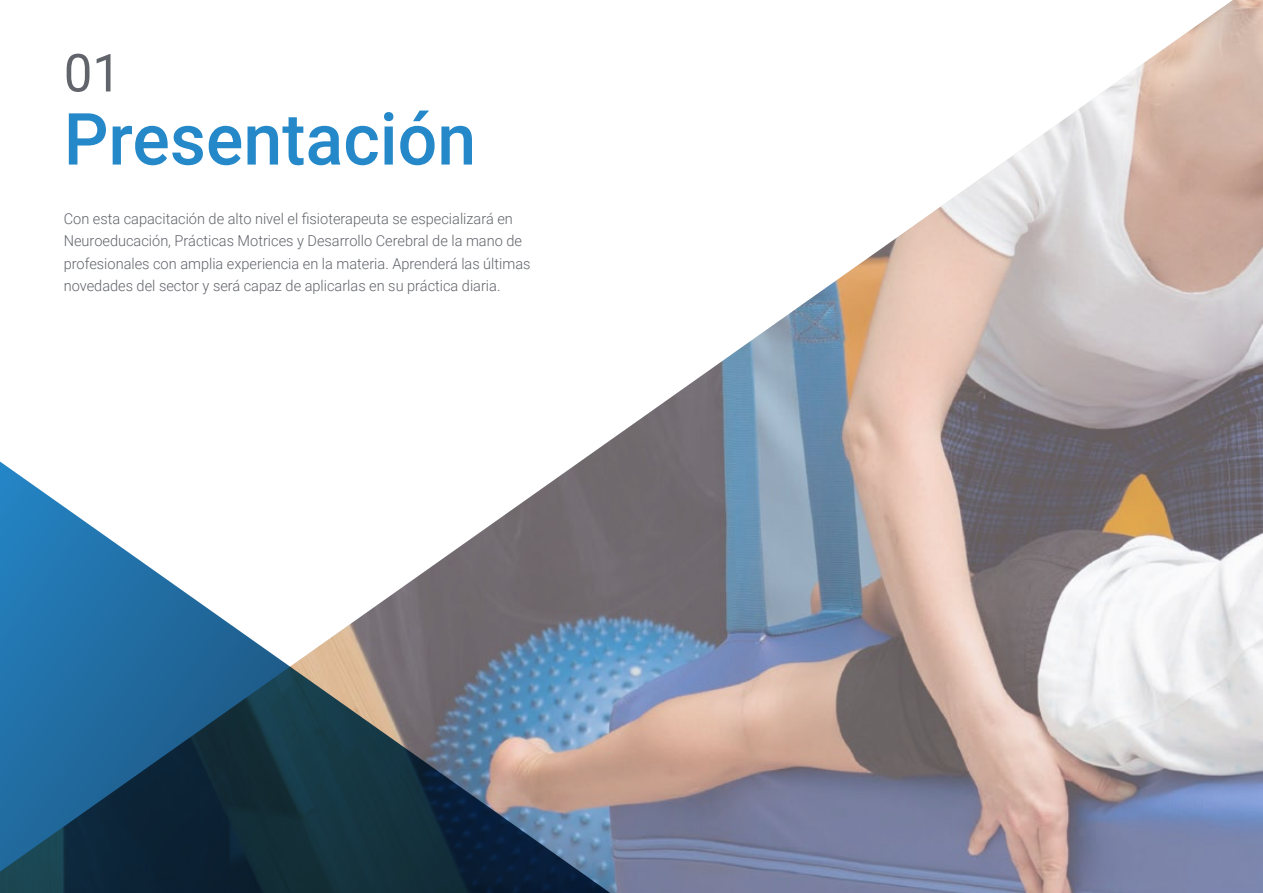
<style>
.page{position:relative;width:1263px;height:893px;background:#fff}
.page>*{position:absolute;margin:0;border:0;box-sizing:border-box;transform-origin:0 0}
.t1{font:500 72px "Roboto";color:#2488c9}
.t2{font:52.5px "Roboto";color:#61646a}
.t3{font:300 15px/22.5px "Roboto";color:#61646a}
</style>
<div class="page">
<img style="left:602px;top:0;width:661px;height:893px">
<svg style="left:0;top:446px;width:640px;height:447px"></svg>
<h2 class="t2" style="left:64px;top:36px;width:59px">01</h2>
<h1 class="t1" style="left:64px;top:89px;width:414px">Presentación</h1>
<p class="t3" style="left:64px;top:207px;width:468px">Con esta capacitación de alto nivel el fisioterapeuta se especializará en Neuroeducación, Prácticas Motrices y Desarrollo Cerebral de la mano de profesionales con amplia experiencia en la materia. Aprenderá las últimas novedades del sector y será capaz de aplicarlas en su práctica diaria.</p>
</div>
